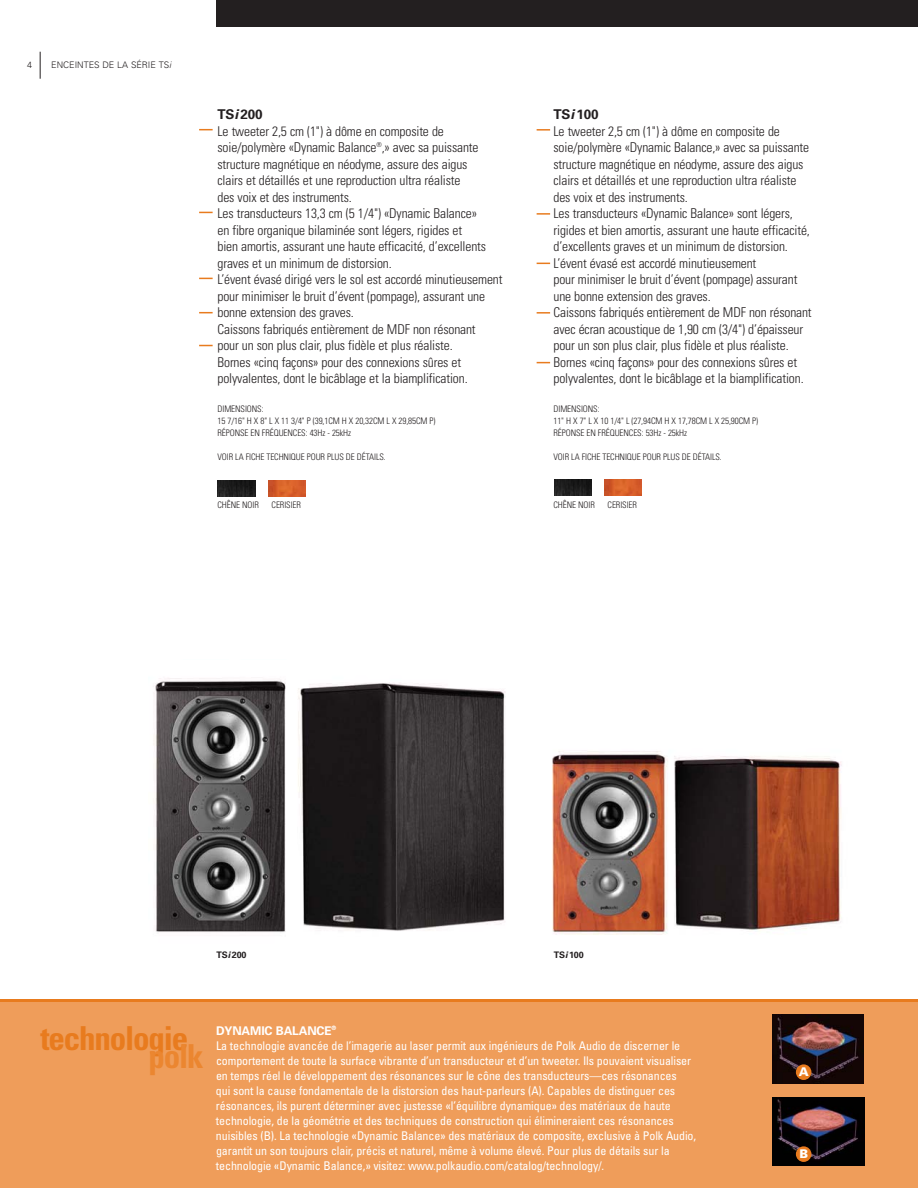
<style>
.page{position:relative;width:918px;height:1188px;background:#fff}
.page>*{position:absolute;margin:0;border:0;box-sizing:border-box;transform-origin:0 0}
.t1{font:700 condensed 33px "Univers";letter-spacing:-.035em;color:#e87b1e}
.t2{font:700 condensed 33px "Univers";color:#eb8630}
.t3{font:300 condensed 13.5px/16.5px "Univers";letter-spacing:-.01em;color:#231f20}
.t4{font:condensed 12px/15px "Univers";letter-spacing:-.01em;color:#fff}
.t5{font:900 12px "Univers";color:#fff}
.t6{font:300 condensed 9px/12px "Univers";letter-spacing:-.01em;color:#231f20}
.t7{font:300 9px "Univers";color:#231f20}
.t8{font:700 9px "Univers";letter-spacing:-.01em;color:#231f20}
.s1{font-style:italic}
.s2{font-weight:700;font-stretch:normal}
.s3{font-weight:700;font-style:italic;font-stretch:normal}
</style>
<div class="page">
<div style="left:0;top:999px;width:918px;height:189px;background:#ef9d5a"></div>
<div style="left:216px;top:0;width:702px;height:27px;background:#231f20"></div>
<img style="left:772px;top:1097px;width:92px;height:69px">
<div style="left:796px;top:1146px;width:15px;height:16px;background:#e87b1e;border-radius:50%"></div>
<img style="left:772px;top:1015px;width:92px;height:69px">
<div style="left:796px;top:1064px;width:15px;height:16px;background:#e87b1e;border-radius:50%"></div>
<svg style="left:40px;top:52px;width:1px;height:27px"></svg>
<svg style="left:199px;top:129px;width:14px;height:1px"></svg>
<svg style="left:199px;top:212px;width:14px;height:1px"></svg>
<svg style="left:199px;top:345px;width:14px;height:1px"></svg>
<svg style="left:199px;top:312px;width:14px;height:1px"></svg>
<svg style="left:199px;top:278px;width:14px;height:1px"></svg>
<svg style="left:537px;top:129px;width:13px;height:2px"></svg>
<svg style="left:537px;top:213px;width:13px;height:2px"></svg>
<svg style="left:537px;top:362px;width:13px;height:1px"></svg>
<svg style="left:537px;top:312px;width:13px;height:2px"></svg>
<svg style="left:537px;top:263px;width:13px;height:1px"></svg>
<img style="left:218px;top:480px;width:37px;height:17px">
<img style="left:269px;top:480px;width:37px;height:16px">
<img style="left:554px;top:480px;width:38px;height:16px">
<img style="left:604px;top:480px;width:37px;height:16px">
<img style="left:153px;top:678px;width:352px;height:255px">
<img style="left:552px;top:751px;width:290px;height:184px">
<p class="t7" style="left:27px;top:61px;width:7px">4</p>
<p class="t7" style="left:51px;top:61px;width:121px">ENCEINTES DE LA SÉRIE TS<span class="s1">i</span></p>
<p class="t3" style="left:218px;top:108px;width:287px"><span class="s2">TS</span><span class="s3">i</span> <span class="s2">200<br></span>Le tweeter 2,5 cm (1") à dôme en composite de soie/polymère «Dynamic Balance<sup>®</sup>,» avec sa puissante structure magnétique en néodyme, assure des aigus<br>clairs et détaillés et une reproduction ultra réaliste<br>des voix et des instruments.<br>Les transducteurs 13,3 cm (5 1/4") «Dynamic Balance»<br>en fibre organique bilaminée sont légers, rigides et<br>bien amortis, assurant une haute efficacité, d’excellents graves et un minimum de distorsion.<br>L’évent évasé dirigé vers le sol est accordé minutieusement pour minimiser le bruit d’évent (pompage), assurant une bonne extension des graves.<br>Caissons fabriqués entièrement de MDF non résonant<br>pour un son plus clair, plus fidèle et plus réaliste.<br>Bornes «cinq façons» pour des connexions sûres et polyvalentes, dont le bicâblage et la biamplification.</p>
<p class="t6" style="left:218px;top:403px;width:220px">DIMENSIONS:<br>15 7/16" H X 8" L X 11 3/4" P (39,1CM H X 20,32CM L X 29,85CM P)<br>RÉPONSE EN FRÉQUENCES: 43Hz - 25kHz</p>
<p class="t6" style="left:218px;top:451px;width:170px">VOIR LA FICHE TECHNIQUE POUR PLUS DE DÉTAILS.</p>
<p class="t6" style="left:218px;top:499px;width:43px">CHÊNE NOIR</p>
<p class="t6" style="left:272px;top:499px;width:31px">CERISIER</p>
<p class="t3" style="left:554px;top:108px;width:260px"><span class="s2">TS</span><span class="s3">i</span> <span class="s2">100<br></span>Le tweeter 2,5 cm (1") à dôme en composite de soie/polymère «Dynamic Balance,» avec sa puissante structure magnétique en néodyme, assure des aigus clairs et détaillés et une reproduction ultra réaliste des voix et des instruments.<br>Les transducteurs «Dynamic Balance» sont légers, rigides et bien amortis, assurant une haute efficacité, d’excellents graves et un minimum de distorsion.<br>L’évent évasé est accordé minutieusement<br>pour minimiser le bruit d’évent (pompage) assurant une bonne extension des graves.<br>Caissons fabriqués entièrement de MDF non résonant avec écran acoustique de 1,90 cm (3/4") d’épaisseur pour un son plus clair, plus fidèle et plus réaliste.<br>Bornes «cinq façons» pour des connexions sûres et polyvalentes, dont le bicâblage et la biamplification.</p>
<p class="t6" style="left:554px;top:403px;width:206px">DIMENSIONS:<br>11" H X 7" L X 10 1/4" L (27,94CM H X 17,78CM L X 25,90CM P)<br>RÉPONSE EN FRÉQUENCES: 53Hz - 25kHz</p>
<p class="t6" style="left:554px;top:451px;width:170px">VOIR LA FICHE TECHNIQUE POUR PLUS DE DÉTAILS.</p>
<p class="t6" style="left:554px;top:499px;width:43px">CHÊNE NOIR</p>
<p class="t6" style="left:608px;top:499px;width:31px">CERISIER</p>
<p class="t8" style="left:216px;top:951px;width:32px">TS<span class="s1">i</span> 200</p>
<p class="t8" style="left:554px;top:951px;width:32px">TS<span class="s1">i</span> 100</p>
<h1 class="t1" style="left:40px;top:1026px;width:149px">technologie</h1>
<h1 class="t2" style="left:148px;top:1044px;width:57px">polk</h1>
<p class="t4" style="left:216px;top:1024px;width:482px"><span class="s2">DYNAMIC BALANCE</span><sup>®<br></sup>La technologie avancée de l’imagerie au laser permit aux ingénieurs de Polk Audio de discerner le comportement de toute la surface vibrante d’un transducteur et d’un tweeter. Ils pouvaient visualiser en temps réel le développement des résonances sur le cône des transducteurs—ces résonances<br>qui sont la cause fondamentale de la distorsion des haut-parleurs (A). Capables de distinguer ces résonances, ils purent déterminer avec justesse «l’équilibre dynamique» des matériaux de haute technologie, de la géométrie et des techniques de construction qui élimineraient ces résonances nuisibles (B). La technologie «Dynamic Balance» des matériaux de composite, exclusive à Polk Audio, garantit un son toujours clair, précis et naturel, même à volume élevé. Pour plus de détails sur la technologie «Dynamic Balance,» visitez: www.polkaudio.com/catalog/technology/.</p>
<p class="t5" style="left:799px;top:1067px;width:11px">A</p>
<p class="t5" style="left:800px;top:1150px;width:10px">B</p>
</div>
